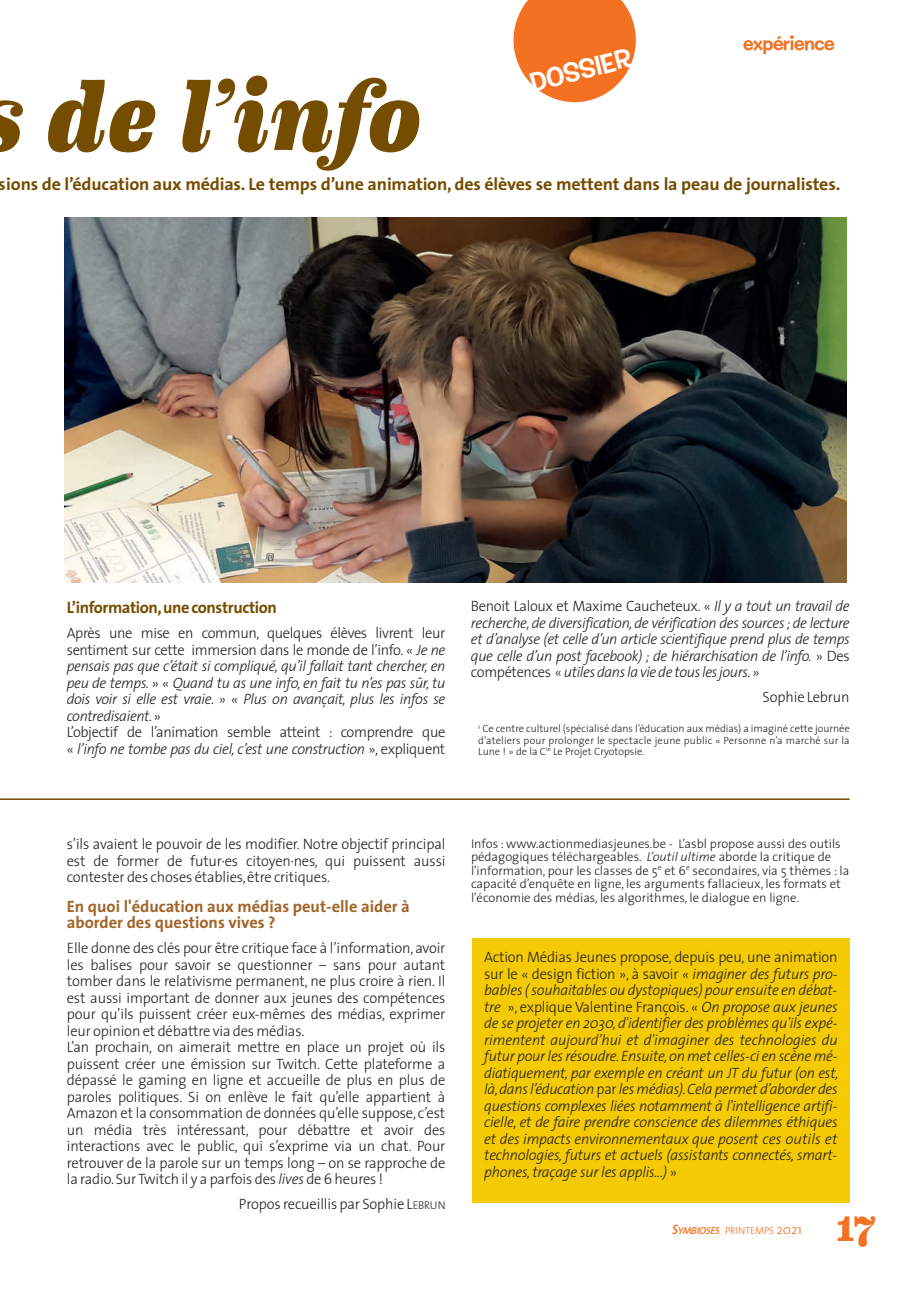
<style>
.page{position:relative;width:919px;height:1289px;background:#fff}
.page>*{position:absolute;margin:0;border:0;box-sizing:border-box;transform-origin:0 0}
.t1{font:italic 800 102px "Eames Century Modern";color:#754d00}
.t2{font:700 42px "Eames Century Modern";color:#f37121}
.t3{font:27px "Shag Lounge";color:#fff}
.t4{font:19.5px "Shag Lounge";letter-spacing:-.015em;color:#f37121}
.t5{font:700 17.4px "The Sans";letter-spacing:-.01em;color:#754d00}
.t6{font:700 16.5px/16.5px "The Sans";color:#a16427}
.t7{font:700 16.5px "The Sans";letter-spacing:-.025em;color:#754d00}
.t8{font:italic 300 15px/16.5px "The Sans";letter-spacing:-.025em;color:#231f20;text-align:justify}
.t9{font:300 15px/16.5px "The Sans";letter-spacing:-.01em;color:#231f20;text-align:justify}
.t10{font:300 12.75px/13.5px "The Sans";color:#231f20}
.t11{font:300 10.5px/11.2px "The Sans";color:#231f20;text-align:justify}
.t12{font:300 10.2px "The Sans";letter-spacing:-.02em;color:#f37121}
.s1{font-style:normal}
.s2{font-style:italic}
.s3{font-size:11.25px}
.s4{font-weight:600;font-style:italic;font-size:13.5px}
.s5{font-weight:600;font-style:italic}
.s6{font-size:13.5px}
</style>
<div class="page">
<div style="left:472px;top:938px;width:377px;height:264px;background:#f4ca05"></div>
<svg style="left:513px;top:0;width:123px;height:103px"></svg>
<hr style="left:0;top:798px;width:849px;height:2px;background:#754d00">
<img style="left:65px;top:217px;width:781px;height:365px">
<h1 class="t1" style="left:45px;top:80px;width:378px">de l’info</h1>
<h3 class="t3" style="left:528px;top:74px;width:105px;rotate:-14deg">DOSSIER</h3>
<h3 class="t4" style="left:743px;top:37px;width:93px">expérience</h3>
<p class="t5" style="left:-1px;top:178px;width:842px">sions de l’éducation aux médias. Le temps d’une animation, des élèves se mettent dans la peau de journalistes.</p>
<p class="t7" style="left:67px;top:601px;width:212px">L’information, une construction</p>
<p class="t8" style="left:67px;top:624px;width:380px;text-align:left"><span class="s1">Après une mise en commun, quelques élèves livrent leur sentiment sur cette immersion dans le monde de l’info. «</span> Je ne pensais pas que c’était si compliqué, qu’il fallait tant chercher, en peu de temps. <span class="s1">» «</span> Quand tu as une info, en fait tu n’es pas sûr, tu dois voir si elle est vraie. <span class="s1">» «</span> Plus on avançait, plus les infos se contredisaient. <span class="s1">»<br>L’objectif de l’animation semble atteint : comprendre que «</span> l’info ne tombe pas du ciel, c’est une construction <span class="s1">», expliquent</span></p>
<p class="t8" style="left:471px;top:597px;width:380px"><span class="s1">Benoit Laloux et Maxime Caucheteux. «</span> Il y a tout un travail de recherche, de diversification, de vérification des sources ; de lecture et d’analyse (et celle d’un article scientifique prend plus de temps que celle d’un post facebook) ; de hiérarchisation de l’info. <span class="s1">» Des compétences «</span> utiles dans la vie de tous les jours. <span class="s1">»</span></p>
<p class="t9" style="left:762px;top:688px;width:88px">Sophie Lebrun</p>
<p class="t11" style="left:478px;top:723px;width:373px"><sup>1</sup> Ce centre culturel (spécialisé dans l’éducation aux médias) a imaginé cette journée d’ateliers pour prolonger le spectacle jeune public « Personne n’a marché sur la Lune ! » de la C<sup>ie</sup> Le Projet Cryotopsie.</p>
<p class="t9" style="left:67px;top:835px;width:380px">s’ils avaient le pouvoir de les modifier. Notre objectif principal est de former de futur·es citoyen·nes, qui puissent aussi contester des choses établies, être critiques.</p>
<p class="t6" style="left:67px;top:899px;width:344px">En quoi l'éducation aux médias peut-elle aider à aborder des questions vives ?</p>
<p class="t9" style="left:67px;top:939px;width:380px;text-align:left">Elle donne des clés pour être critique face à l’information, avoir les balises pour savoir se questionner – sans pour autant tomber dans le relativisme permanent, ne plus croire à rien. Il est aussi important de donner aux jeunes des compétences pour qu’ils puissent créer eux-mêmes des médias, exprimer leur opinion et débattre via des médias.<br>L’an prochain, on aimerait mettre en place un projet où ils puissent créer une émission sur Twitch. Cette plateforme a dépassé le gaming en ligne et accueille de plus en plus de paroles politiques. Si on enlève le fait qu’elle appartient à Amazon et la consommation de données qu’elle suppose, c’est un média très intéressant, pour débattre et avoir des interactions avec le public, qui s’exprime via un chat. Pour retrouver de la parole sur un temps long – on se rapproche de la radio. Sur Twitch il y a parfois des <span class="s2">lives</span> de 6 heures !</p>
<p class="t9" style="left:239px;top:1195px;width:208px">Propos recueillis par Sophie L<span class="s3">EBRUN</span></p>
<p class="t10" style="left:471px;top:836px;width:380px">Infos : www.actionmediasjeunes.be - L’asbl propose aussi des outils pédagogiques téléchargeables. <span class="s2">L’outil ultime</span> aborde la critique de l'information, pour les classes de 5<sup>e</sup> et 6<sup>e</sup> secondaires, via 5 thèmes : la capacité d’enquête en ligne, les arguments fallacieux, les formats et l'économie des médias, les algorithmes, le dialogue en ligne.</p>
<p class="t8" style="left:484px;top:948px;width:355px"><span class="s1">Action Médias Jeunes propose, depuis peu, une animation sur le « design fiction », à savoir «</span> imaginer des futurs pro&shy;bables ( souhaitables ou dystopiques) pour ensuite en débat&shy;tre <span class="s1">», explique Valentine François. «</span> On propose aux jeunes de se projeter en 2030, d'identifier des problèmes qu'ils expé&shy;rimentent aujourd’hui et d'imaginer des technologies du futur pour les résoudre. Ensuite, on met celles-ci en scène mé&shy;diatiquement, par exemple en créant un JT du futur (on est, là, dans l’éducation <span class="s1">par</span> les médias). Cela permet d’aborder des questions complexes liées notamment à l'intelligence artifi&shy;cielle, et de faire prendre conscience des dilemmes éthiques et des impacts environnementaux que posent ces outils et technologies, futurs et actuels (assistants connectés, smart&shy;phones, traçage sur les applis...) <span class="s1">»</span></p>
<p class="t12" style="left:672px;top:1221px;width:131px"><span class="s4">S</span><span class="s5">YMBIOSES</span> PRINTEMPS <span class="s6">2021</span></p>
<h2 class="t2" style="left:836px;top:1195px;width:41px">17</h2>
</div>
